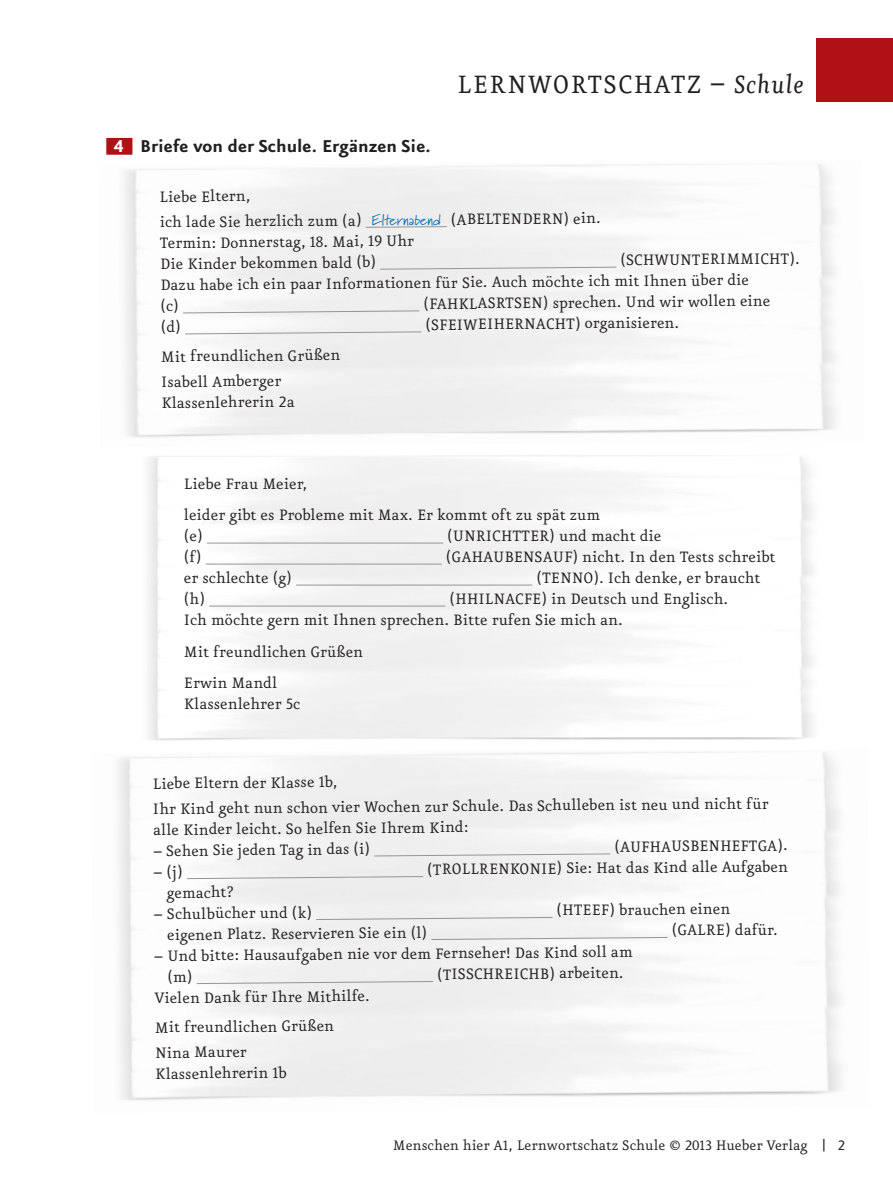
<style>
.page{position:relative;width:893px;height:1191px;background:#fff}
.page>*{position:absolute;margin:0;border:0;box-sizing:border-box;transform-origin:0 0}
.t1{font:30px "Eureka Pro";letter-spacing:.04em;color:#231f20}
.t2{font:700 20.55px "Eureka Sans Pro";color:#231f20}
.t3{font:18px/23px "Eureka Pro";letter-spacing:-.01em;color:#231f20}
.t4{font:16.5px "Eureka Pro";color:#231f20}
.t5{font:15px "Marydale";color:#0066b3}
.t6{font:12.9px "Eureka Pro";color:#231f20;scale:1.28 1}
.s1{color:#fff}
.s2{font-style:italic}
.s3{font-family:"Eureka Sans Pro";font-size:16.5px}
</style>
<div class="page">
<div style="left:816px;top:38px;width:77px;height:64px;background:#b01016"></div>
<div style="left:106px;top:138px;width:26px;height:17px;background:#b01016"></div>
<svg style="left:373px;top:853px;width:238px;height:3px"></svg>
<svg style="left:186px;top:875px;width:238px;height:4px"></svg>
<svg style="left:315px;top:916px;width:238px;height:4px"></svg>
<svg style="left:431px;top:936px;width:237px;height:4px"></svg>
<svg style="left:196px;top:980px;width:238px;height:4px"></svg>
<svg style="left:365px;top:226px;width:82px;height:2px"></svg>
<svg style="left:379px;top:266px;width:238px;height:4px"></svg>
<svg style="left:182px;top:310px;width:238px;height:4px"></svg>
<svg style="left:185px;top:331px;width:237px;height:4px"></svg>
<hr style="left:207px;top:542px;width:236px;height:1px;background:#939598">
<hr style="left:206px;top:563px;width:236px;height:1px;background:#939598">
<hr style="left:296px;top:584px;width:236px;height:1px;background:#939598">
<hr style="left:209px;top:605px;width:236px;height:1px;background:#939598">
<p class="t2" style="left:114px;top:139px;width:319px"><span class="s1">4</span> Briefe von der Schule. Ergänzen Sie.</p>
<h1 class="t1" style="left:457px;top:73px;width:348px">LERNWORTSCHATZ – <span class="s2">Schule</span></h1>
<p class="t3" style="left:160px;top:185px;width:204px;line-height:24.8px">Liebe Eltern,<br>ich lade Sie herzlich zum (a)</p>
<p class="t5" style="left:371px;top:212px;width:71px;rotate:-1deg">Elternabend</p>
<p class="t3" style="left:451px;top:209px;width:152px">(ABELTENDERN) ein.</p>
<p class="t3" style="left:160px;top:233px;width:256px;line-height:21.1px">Termin: Donnerstag, 18. Mai, 19 Uhr<br>Die Kinder bekommen bald (b)</p>
<p class="t3" style="left:160px;top:249px;width:641px;line-height:23.4px;text-indent:460px">(SCHWUNTERIMMICHT).<br>Dazu habe ich ein paar Informationen für Sie. Auch möchte ich mit Ihnen über die<br>(c)</p>
<p class="t3" style="left:423px;top:292px;width:349px">(FAHKLASRTSEN) sprechen. Und wir wollen eine</p>
<p class="t3" style="left:161px;top:317px;width:22px">(d)</p>
<p class="t3" style="left:425px;top:314px;width:255px">(SFEIWEIHERNACHT) organisieren.</p>
<p class="t3" style="left:161px;top:345px;width:181px;line-height:25.5px">Mit freundlichen Grüßen<br>Isabell Amberger</p>
<p class="t3" style="left:161px;top:392px;width:135px">Klassenlehrerin 2a</p>
<p class="t3" style="left:184px;top:469px;width:418px;line-height:31.5px">Liebe Frau Meier,<br>leider gibt es Probleme mit Max. Er kommt oft zu spät zum</p>
<p class="t3" style="left:184px;top:526px;width:20px">(e)</p>
<p class="t3" style="left:447px;top:526px;width:216px">(UNRICHTTER) und macht die</p>
<p class="t3" style="left:184px;top:547px;width:19px">(f)</p>
<p class="t3" style="left:446px;top:547px;width:331px">(GAHAUBENSAUF) nicht. In den Tests schreibt</p>
<p class="t3" style="left:184px;top:568px;width:110px">er schlechte (g)</p>
<p class="t3" style="left:536px;top:568px;width:226px">(TENNO). Ich denke, er braucht</p>
<p class="t3" style="left:184px;top:589px;width:23px">(h)</p>
<p class="t3" style="left:184px;top:590px;width:546px;line-height:21px;text-indent:266px">(HHILNACFE) in Deutsch und Englisch.<br>Ich möchte gern mit Ihnen sprechen. Bitte rufen Sie mich an.</p>
<p class="t3" style="left:184px;top:637px;width:181px;line-height:31.5px">Mit freundlichen Grüßen<br>Erwin Mandl</p>
<p class="t3" style="left:184px;top:694px;width:118px">Klassenlehrer 5c</p>
<p class="t3" style="left:153px;top:773px;width:618px">Liebe Eltern der Klasse 1b,<br>Ihr Kind geht nun schon vier Wochen zur Schule. Das Schulleben ist neu und nicht für alle Kinder leicht. So helfen Sie Ihrem Kind:</p>
<p class="t3" style="left:153px;top:841px;width:218px;rotate:-1deg">– Sehen Sie jeden Tag in das (i)</p>
<p class="t3" style="left:614px;top:837px;width:175px;rotate:-1deg">(AUFHAUSBENHEFTGA).</p>
<p class="t3" style="left:154px;top:861px;width:31px">– (j)</p>
<p class="t3" style="left:427px;top:858px;width:362px">(TROLLRENKONIE) Sie: Hat das Kind alle Aufgaben</p>
<p class="t3" style="left:167px;top:882px;width:69px">gemacht?</p>
<p class="t3" style="left:154px;top:903px;width:160px">– Schulbücher und (k)</p>
<p class="t3" style="left:556px;top:899px;width:175px">(HTEEF) brauchen einen</p>
<p class="t3" style="left:167px;top:923px;width:262px">eigenen Platz. Reservieren Sie ein (l)</p>
<p class="t3" style="left:672px;top:920px;width:108px">(GALRE) dafür.</p>
<p class="t3" style="left:168px;top:944px;width:467px;text-indent:-13px">– Und bitte: Hausaufgaben nie vor dem Fernseher! Das Kind soll am (m)</p>
<p class="t3" style="left:437px;top:963px;width:188px">(TISSCHREICHB) arbeiten.</p>
<p class="t3" style="left:155px;top:983px;width:217px;line-height:29.7px">Vielen Dank für Ihre Mithilfe.<br>Mit freundlichen Grüßen</p>
<p class="t3" style="left:155px;top:1043px;width:133px;line-height:20.9px">Nina Maurer<br>Klassenlehrerin 1b</p>
<p class="t4" style="left:393px;top:1139px;width:416px">Menschen hier A1, Lernwortschatz Schule © 2013 Hueber Verlag</p>
<p class="t6" style="left:822px;top:1139px;width:19px">| <span class="s3">2</span></p>
</div>
